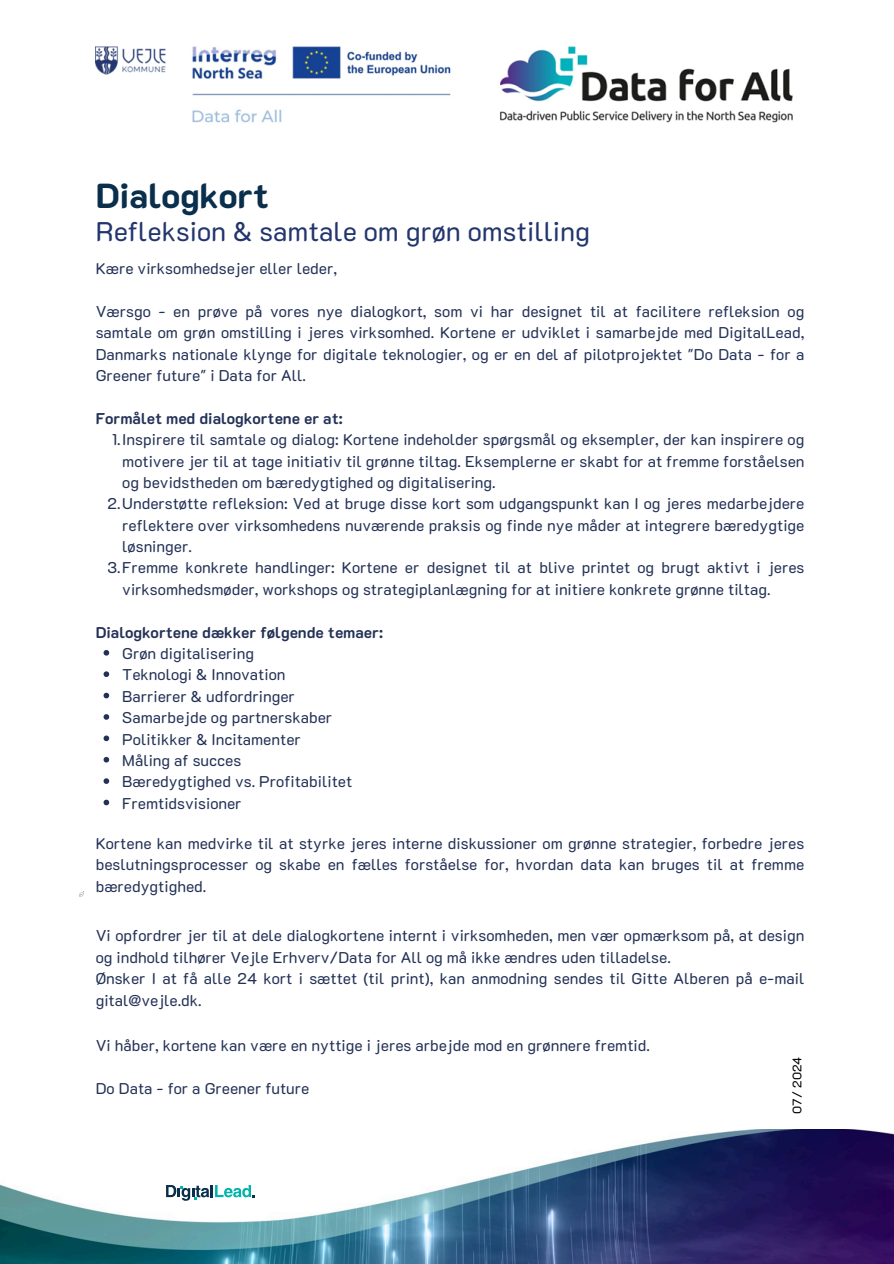
<style>
.page{position:relative;width:894px;height:1264px;background:#fff}
.page>*{position:absolute;margin:0;border:0;box-sizing:border-box;transform-origin:0 0}
.t1{font:800 34.8px "K2 D";color:#0a2f4c}
.t2{font:27px "K2 D";color:#23356e}
.t3{font:15.6px/21.3px "K2 D";color:#233156;text-align:justify}
.t4{font:700 15.6px "K2 D";color:#233156}
.t5{font:12.45px "K2 D";color:#000}
</style>
<div class="page">
<svg style="left:79px;top:891px;width:4px;height:5px"></svg>
<img style="left:0;top:1129px;width:893px;height:134px">
<svg style="left:166px;top:1184px;width:89px;height:16px"></svg>
<img style="left:96px;top:46px;width:697px;height:77px">
<svg style="left:103px;top:650px;width:6px;height:5px"></svg>
<svg style="left:103px;top:671px;width:6px;height:6px"></svg>
<svg style="left:103px;top:692px;width:6px;height:6px"></svg>
<svg style="left:103px;top:714px;width:6px;height:5px"></svg>
<svg style="left:103px;top:735px;width:6px;height:6px"></svg>
<svg style="left:103px;top:757px;width:6px;height:5px"></svg>
<svg style="left:103px;top:778px;width:6px;height:6px"></svg>
<svg style="left:103px;top:799px;width:6px;height:6px"></svg>
<p class="t1" style="left:96px;top:172px;width:175px">Dialogkort</p>
<h4 class="t2" style="left:96px;top:212px;width:496px">Refleksion &amp; samtale om grøn omstilling</h4>
<h4 class="t3" style="left:96px;top:257px;width:243px">Kære virksomhedsejer eller leder,</h4>
<h3 class="t3" style="left:96px;top:300px;width:710px">Værsgo - en prøve på vores nye dialogkort, som vi har designet til at facilitere refleksion og samtale om grøn omstilling i jeres virksomhed. Kortene er udviklet i samarbejde med DigitalLead, Danmarks nationale klynge for digitale teknologier, og er en del af pilotprojektet "Do Data - for a Greener future" i Data for All.</h3>
<p class="t4" style="left:96px;top:407px;width:248px">Formålet med dialogkortene er at:</p>
<p class="t3" style="left:122px;top:428px;width:683px;text-indent:-10px">1.Inspirere til samtale og dialog: Kortene indeholder spørgsmål og eksempler, der kan inspirere og motivere jer til at tage initiativ til grønne tiltag. Eksemplerne er skabt for at fremme forståelsen og bevidstheden om bæredygtighed og digitalisering.</p>
<p class="t3" style="left:122px;top:492px;width:683px;text-indent:-15px">2.Understøtte refleksion: Ved at bruge disse kort som udgangspunkt kan I og jeres medarbejdere reflektere over virksomhedens nuværende praksis og finde nye måder at integrere bæredygtige løsninger.</p>
<h3 class="t3" style="left:122px;top:556px;width:683px;text-indent:-15px">3.Fremme konkrete handlinger: Kortene er designet til at blive printet og brugt aktivt i jeres virksomhedsmøder, workshops og strategiplanlægning for at initiere konkrete grønne tiltag.</h3>
<p class="t4" style="left:96px;top:621px;width:289px">Dialogkortene dækker følgende temaer:</p>
<p class="t3" style="left:122px;top:642px;width:133px">Grøn digitalisering</p>
<p class="t3" style="left:122px;top:663px;width:165px">Teknologi &amp; Innovation</p>
<p class="t3" style="left:122px;top:685px;width:174px">Barrierer &amp; udfordringer</p>
<p class="t3" style="left:122px;top:706px;width:211px">Samarbejde og partnerskaber</p>
<p class="t3" style="left:122px;top:727px;width:180px">Politikker &amp; Incitamenter</p>
<p class="t3" style="left:122px;top:749px;width:120px">Måling af succes</p>
<p class="t3" style="left:122px;top:770px;width:231px">Bæredygtighed vs. Profitabilitet</p>
<h4 class="t3" style="left:122px;top:791px;width:121px">Fremtidsvisioner</h4>
<p class="t3" style="left:96px;top:832px;width:709px">Kortene kan medvirke til at styrke jeres interne diskussioner om grønne strategier, forbedre jeres beslutningsprocesser og skabe en fælles forståelse for, hvordan data kan bruges til at fremme bæredygtighed.</p>
<p class="t3" style="left:96px;top:924px;width:710px;text-align:left">Vi opfordrer jer til at dele dialogkortene internt i virksomheden, men vær opmærksom på, at design og indhold tilhører Vejle Erhverv/Data for All og må ikke ændres uden tilladelse.<br>Ønsker I at få alle 24 kort i sættet (til print), kan anmodning sendes til Gitte Alberen på e-mail gital@vejle.dk.</p>
<p class="t3" style="left:96px;top:1034px;width:555px">Vi håber, kortene kan være en nyttige i jeres arbejde mod en grønnere fremtid.</p>
<p class="t3" style="left:96px;top:1076px;width:215px">Do Data - for a Greener future</p>
<p class="t5" style="left:788px;top:1113px;width:59px;rotate:-90deg">07/ 2024</p>
</div>
